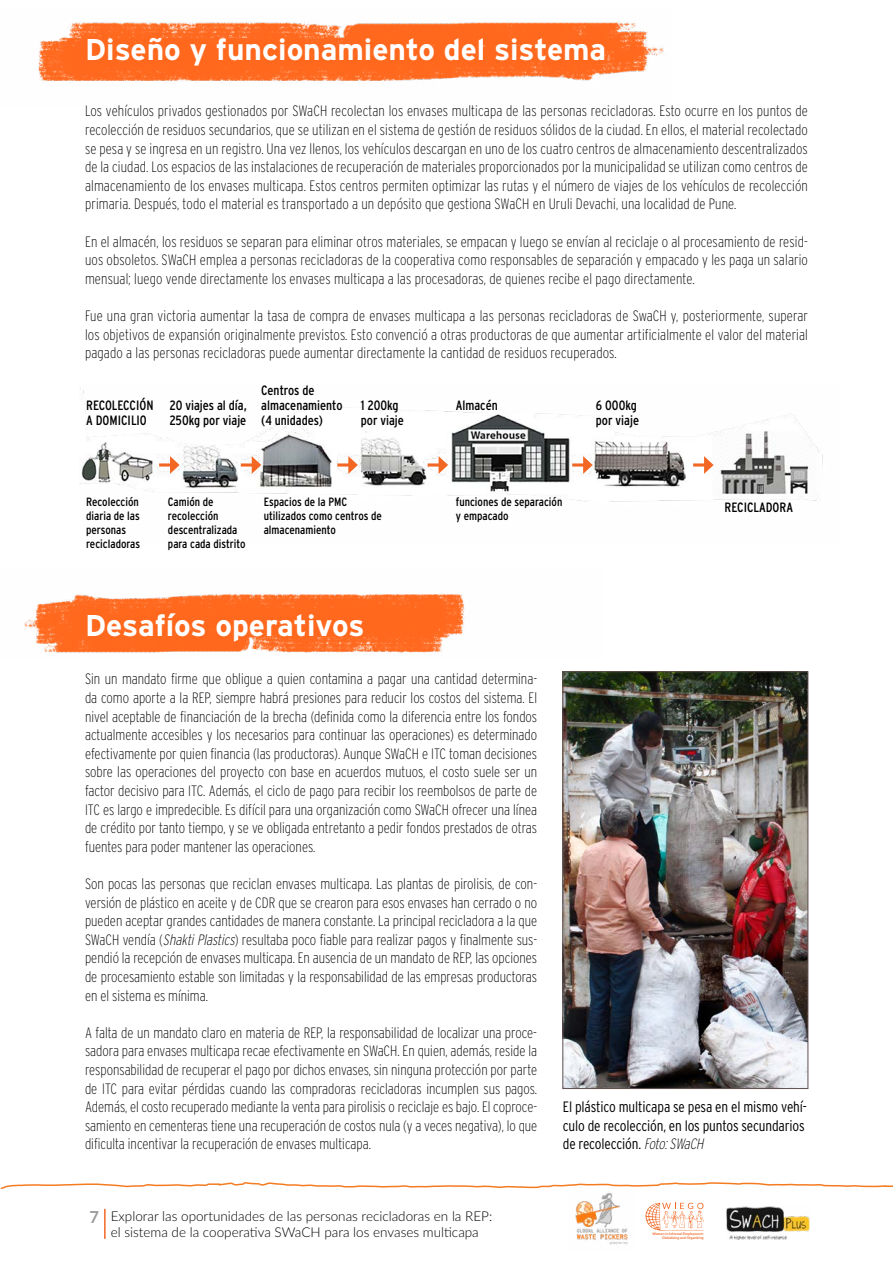
<style>
.page{position:relative;width:893px;height:1263px;background:#fff}
.page>*{position:absolute;margin:0;border:0;box-sizing:border-box;transform-origin:0 0}
.t1{font:700 30px "Interstate";color:#fff}
.t2{font:700 16.5px "Lato";color:#9c9a9a}
.t3{font:200 15px/18.6px "Interstate Condensed";color:#000;text-align:justify}
.t4{font:300 15px/18.6px "Interstate Condensed";letter-spacing:-.01em;color:#000}
.t5{font:13.5px/15px "Interstate Condensed";color:#000}
.t6{font:300 13.5px/16.2px "Lato";color:#000}
.t7{font:12px/13.8px "Interstate Condensed";color:#000}
.t8{font:700 3.45px/4.2px "Lato";color:#f26724;text-align:right}
.s1{font-style:italic}
.s2{font-weight:200;font-style:italic}
</style>
<div class="page">
<hr style="left:104px;top:1209px;width:2px;height:30px;background:#f26724">
<svg style="left:0;top:1182px;width:893px;height:7px"></svg>
<svg style="left:645px;top:1203px;width:59px;height:27px"></svg>
<img style="left:575px;top:1192px;width:53px;height:53px">
<img style="left:726px;top:1206px;width:83px;height:33px">
<img style="left:38px;top:22px;width:626px;height:62px">
<img style="left:24px;top:593px;width:441px;height:61px">
<img style="left:565px;top:673px;width:241px;height:414px">
<div style="left:563px;top:671px;width:245px;height:418px;border:1px solid #60514f"></div>
<img style="left:167px;top:406px;width:656px;height:96px">
<img style="left:80px;top:388px;width:85px;height:104px">
<hr style="left:159px;top:463px;width:14px;height:3px;background:#f26724">
<svg style="left:170px;top:456px;width:10px;height:18px"></svg>
<svg style="left:239px;top:456px;width:22px;height:18px"></svg>
<hr style="left:337px;top:463px;width:14px;height:3px;background:#f26724">
<svg style="left:348px;top:456px;width:10px;height:18px"></svg>
<svg style="left:428px;top:456px;width:20px;height:18px"></svg>
<hr style="left:572px;top:463px;width:14px;height:3px;background:#f26724">
<svg style="left:583px;top:456px;width:10px;height:18px"></svg>
<hr style="left:693px;top:463px;width:14px;height:3px;background:#f26724">
<svg style="left:704px;top:456px;width:10px;height:18px"></svg>
<h1 class="t1" style="left:85px;top:32px;width:523px">Diseño y funcionamiento del sistema</h1>
<p class="t3" style="left:85px;top:102px;width:724px">Los vehículos privados gestionados por SWaCH recolectan los envases multicapa de las personas recicladoras. Esto ocurre en los puntos de recolección de residuos secundarios, que se utilizan en el sistema de gestión de residuos sólidos de la ciudad. En ellos, el material recolectado se pesa y se ingresa en un registro. Una vez llenos, los vehículos descargan en uno de los cuatro centros de almacenamiento descentralizados de la ciudad. Los espacios de las instalaciones de recuperación de materiales proporcionados por la municipalidad se utilizan como centros de almacenamiento de los envases multicapa. Estos centros permiten optimizar las rutas y el número de viajes de los vehículos de recolección primaria. Después, todo el material es transportado a un depósito que gestiona SWaCH en Uruli Devachi, una localidad de Pune.</p>
<p class="t3" style="left:85px;top:232px;width:724px">En el almacén, los residuos se separan para eliminar otros materiales, se empacan y luego se envían al reciclaje o al procesamiento de resid&shy;uos obsoletos. SWaCH emplea a personas recicladoras de la cooperativa como responsables de separación y empacado y les paga un salario mensual; luego vende directamente los envases multicapa a las procesadoras, de quienes recibe el pago directamente.</p>
<p class="t3" style="left:85px;top:306px;width:724px">Fue una gran victoria aumentar la tasa de compra de envases multicapa a las personas recicladoras de SwaCH y, posteriormente, superar los objetivos de expansión originalmente previstos. Esto convenció a otras productoras de que aumentar artificialmente el valor del material pagado a las personas recicladoras puede aumentar directamente la cantidad de residuos recuperados.</p>
<p class="t5" style="left:86px;top:398px;width:69px">RECOLECCIÓN<br>A DOMICILIO</p>
<p class="t5" style="left:169px;top:398px;width:79px">20 viajes al día,<br>250kg por viaje</p>
<p class="t5" style="left:261px;top:383px;width:83px">Centros de almacenamiento (4 unidades)</p>
<p class="t5" style="left:456px;top:398px;width:44px">Almacén</p>
<p class="t5" style="left:361px;top:398px;width:45px">1 200kg por viaje</p>
<p class="t5" style="left:596px;top:398px;width:45px">6 000kg por viaje</p>
<p class="t7" style="left:86px;top:495px;width:55px">Recolección diaria de las personas recicladoras</p>
<p class="t7" style="left:168px;top:495px;width:79px">Camión de recolección descentralizada para cada distrito</p>
<p class="t7" style="left:264px;top:495px;width:120px">Espacios de la PMC utilizados como centros de almacenamiento</p>
<p class="t7" style="left:456px;top:495px;width:108px">funciones de separación y empacado</p>
<p class="t5" style="left:725px;top:500px;width:70px">RECICLADORA</p>
<h1 class="t1" style="left:85px;top:609px;width:281px">Desafíos operativos</h1>
<p class="t3" style="left:85px;top:670px;width:454px">Sin un mandato firme que obligue a quien contamina a pagar una cantidad determina&shy;da como aporte a la REP, siempre habrá presiones para reducir los costos del sistema. El nivel aceptable de financiación de la brecha (definida como la diferencia entre los fondos actualmente accesibles y los necesarios para continuar las operaciones) es determinado efectivamente por quien financia (las productoras). Aunque SWaCH e ITC toman decisiones sobre las operaciones del proyecto con base en acuerdos mutuos, el costo suele ser un factor decisivo para ITC. Además, el ciclo de pago para recibir los reembolsos de parte de ITC es largo e impredecible. Es difícil para una organización como SWaCH ofrecer una línea de crédito por tanto tiempo, y se ve obligada entretanto a pedir fondos prestados de otras fuentes para poder mantener las operaciones.</p>
<p class="t3" style="left:85px;top:874px;width:454px">Son pocas las personas que reciclan envases multicapa. Las plantas de pirolisis, de con&shy;versión de plástico en aceite y de CDR que se crearon para esos envases han cerrado o no pueden aceptar grandes cantidades de manera constante. La principal recicladora a la que SWaCH vendía (<span class="s1">ShaktiPlastics</span>) resultaba poco fiable para realizar pagos y finalmente sus&shy;pendió la recepción de envases multicapa. En ausencia de un mandato de REP, las opciones de procesamiento estable son limitadas y la responsabilidad de las empresas productoras en el sistema es mínima.</p>
<p class="t3" style="left:85px;top:1023px;width:454px">A falta de un mandato claro en materia de REP, la responsabilidad de localizar una proce&shy;sadora para envases multicapa recae efectivamente en SWaCH. En quien, además, reside la responsabilidad de recuperar el pago por dichos envases, sin ninguna protección por parte de ITC para evitar pérdidas cuando las compradoras recicladoras incumplen sus pagos.<br>Además, el costo recuperado mediante la venta para pirolisis o reciclaje es bajo. El coproce&shy;samiento en cementeras tiene una recuperación de costos nula (y a veces negativa), lo que dificulta incentivar la recuperación de envases multicapa.</p>
<p class="t2" style="left:89px;top:1204px;width:11px">7</p>
<p class="t6" style="left:111px;top:1207px;width:383px">Explorar las oportunidades de las personas recicladoras en la REP: el sistema de la cooperativa SWaCH para los envases multicapa</p>
<p class="t4" style="left:563px;top:1097px;width:246px">El plástico multicapa se pesa en el mismo vehí&shy;culo de recolección, en los puntos secundarios de recolección. <span class="s2">Foto:SWaCH</span></p>
<p class="t8" style="left:652px;top:1231px;width:53px">Women in Informal Employment:<br>Globalizing and Organizing</p>
</div>
